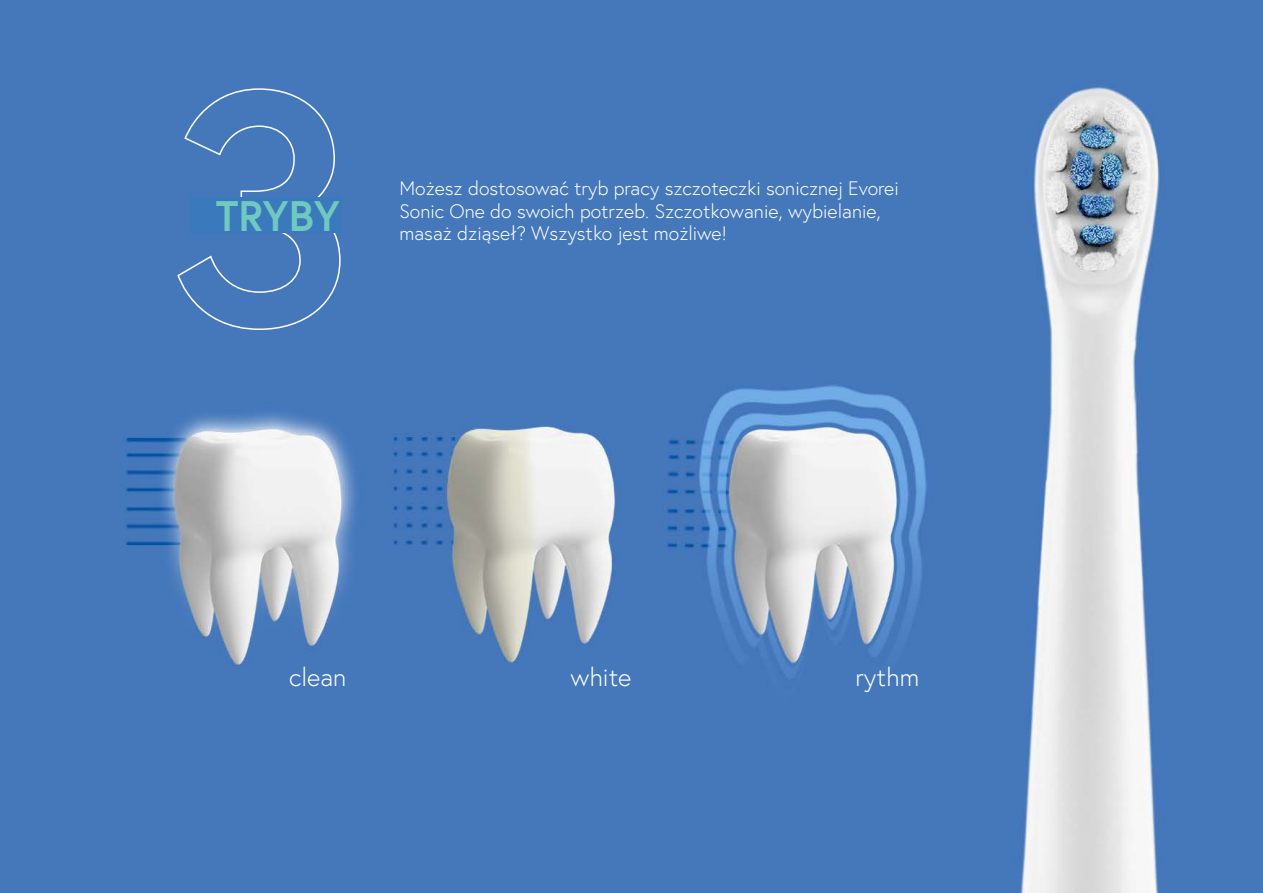
<style>
.page{position:relative;width:1263px;height:893px;background:#fff}
.page>*{position:absolute;margin:0;border:0;box-sizing:border-box;transform-origin:0 0}
.t1{font:700 42.6px "Europa";color:#70c9c0}
.t2{font:300 25.5px "Europa";color:#fff}
.t3{font:300 19.5px/22.5px "Europa";color:#fff}
</style>
<div class="page">
<img style="left:0;top:0;width:1263px;height:893px">
<div style="left:177px;top:88px;width:164px;height:243px;background:#4578ba"></div>
<div style="left:190px;top:197px;width:151px;height:36px;background:#3a79bb"></div>
<h1 class="t1" style="left:216px;top:187px;width:126px">TRYBY</h1>
<p class="t3" style="left:399px;top:177px;width:501px">Możesz dostosować tryb pracy szczoteczki sonicznej Evorei<br>Sonic One do swoich potrzeb. Szczotkowanie, wybielanie, masaż dziąseł? Wszystko jest możliwe!</p>
<h2 class="t2" style="left:289px;top:661px;width:59px">clean</h2>
<h2 class="t2" style="left:570px;top:661px;width:63px">white</h2>
<h2 class="t2" style="left:855px;top:661px;width:65px">rythm</h2>
</div>
